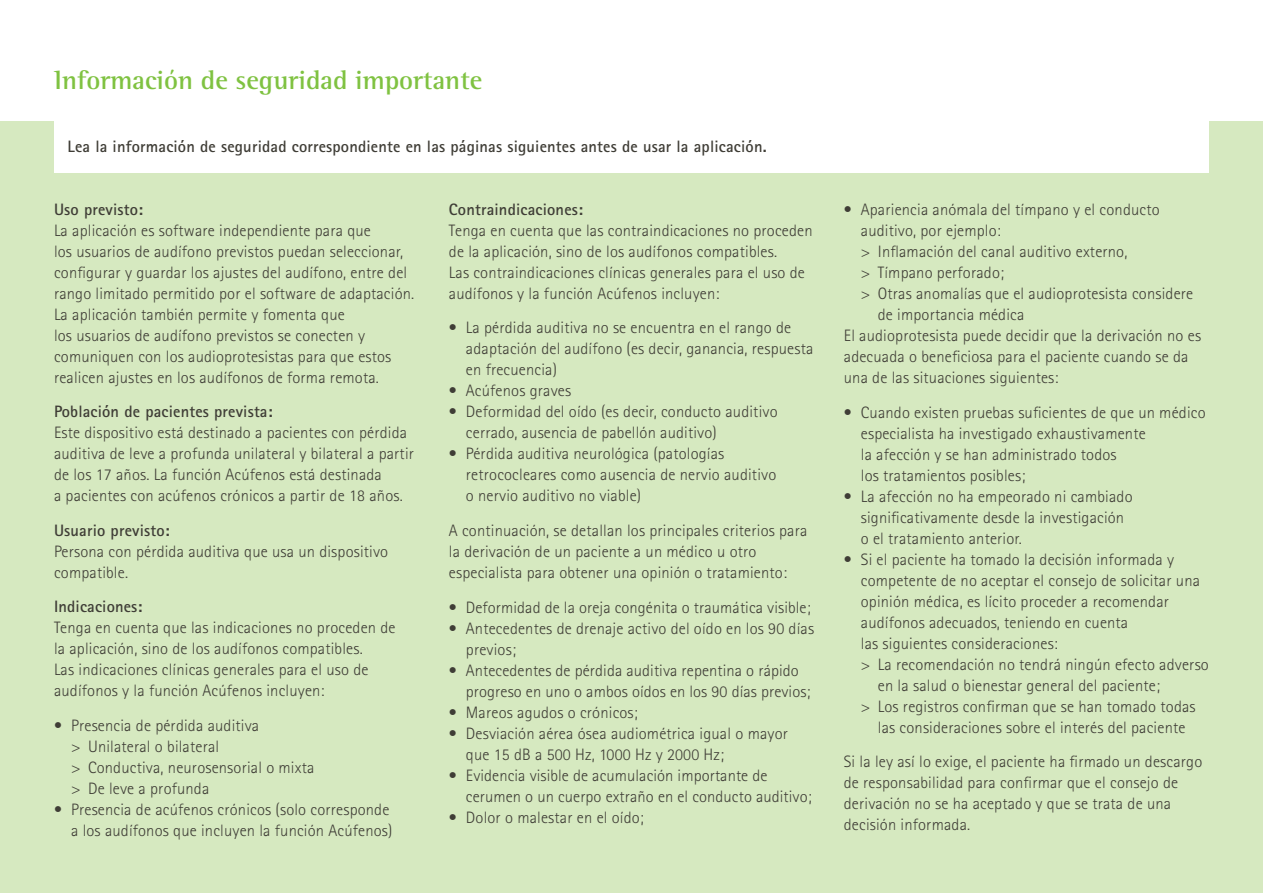
<style>
.page{position:relative;width:1263px;height:893px;background:#fff}
.page>*{position:absolute;margin:0;border:0;box-sizing:border-box;transform-origin:0 0}
.t1{font:700 27px "Rotis Semi Serif Pro";color:#7fc241}
.t2{font:300 16.5px/21px "Rotis Sans Serif Pro";letter-spacing:.01em;color:#3f3d36}
.t3{font:700 16.5px "Rotis Sans Serif Pro";letter-spacing:.01em;color:#3f3d36}
</style>
<div class="page">
<div style="left:0;top:122px;width:1263px;height:771px;background:#d6e9c0"></div>
<div style="left:54px;top:122px;width:1155px;height:51px;background:#fff"></div>
<h1 class="t1" style="left:54px;top:63px;width:430px">Información de seguridad importante</h1>
<p class="t3" style="left:68px;top:136px;width:701px">Lea la información de seguridad correspondiente en las páginas siguientes antes de usar la aplicación.</p>
<p class="t3" style="left:54px;top:199px;width:91px">Uso previsto:</p>
<p class="t2" style="left:54px;top:220px;width:362px">La aplicación es software independiente para que<br>los usuarios de audífono previstos puedan seleccionar, configurar y guardar los ajustes del audífono, entre del rango limitado permitido por el software de adaptación.<br>La aplicación también permite y fomenta que<br>los usuarios de audífono previstos se conecten y comuniquen con los audioprotesistas para que estos realicen ajustes en los audífonos de forma remota.</p>
<p class="t3" style="left:54px;top:401px;width:220px">Población de pacientes prevista:</p>
<p class="t2" style="left:54px;top:422px;width:361px">Este dispositivo está destinado a pacientes con pérdida auditiva de leve a profunda unilateral y bilateral a partir de los 17 años. La función Acúfenos está destinada<br>a pacientes con acúfenos crónicos a partir de 18 años.</p>
<p class="t3" style="left:54px;top:520px;width:117px">Usuario previsto:</p>
<p class="t2" style="left:54px;top:541px;width:336px">Persona con pérdida auditiva que usa un dispositivo compatible.</p>
<p class="t3" style="left:54px;top:596px;width:90px">Indicaciones:</p>
<p class="t2" style="left:54px;top:617px;width:343px">Tenga en cuenta que las indicaciones no proceden de la aplicación, sino de los audífonos compatibles.<br>Las indicaciones clínicas generales para el uso de audífonos y la función Acúfenos incluyen:</p>
<p class="t2" style="left:71px;top:715px;width:245px;text-indent:-17px">• Presencia de pérdida auditiva<br>&gt; Unilateral o bilateral<br>&gt; Conductiva, neurosensorial o mixta &gt; De leve a profunda</p>
<p class="t2" style="left:54px;top:799px;width:340px;text-align:right">• Presencia de acúfenos crónicos (solo corresponde a los audífonos que incluyen la función Acúfenos)</p>
<p class="t3" style="left:449px;top:199px;width:136px">Contraindicaciones:</p>
<p class="t2" style="left:449px;top:220px;width:365px">Tenga en cuenta que las contraindicaciones no proceden de la aplicación, sino de los audífonos compatibles.<br>Las contraindicaciones clínicas generales para el uso de audífonos y la función Acúfenos incluyen:</p>
<p class="t2" style="left:466px;top:318px;width:349px;text-indent:-17px">• La pérdida auditiva no se encuentra en el rango de adaptación del audífono (es decir, ganancia, respuesta en frecuencia)</p>
<p class="t2" style="left:449px;top:381px;width:124px">• Acúfenos graves</p>
<p class="t2" style="left:466px;top:402px;width:313px;text-indent:-17px">• Deformidad del oído (es decir, conducto auditivo cerrado, ausencia de pabellón auditivo)</p>
<p class="t2" style="left:466px;top:444px;width:312px;text-indent:-17px">• Pérdida auditiva neurológica (patologías retrococleares como ausencia de nervio auditivo o nervio auditivo no viable)</p>
<p class="t2" style="left:449px;top:520px;width:360px">A continuación, se detallan los principales criterios para la derivación de un paciente a un médico u otro especialista para obtener una opinión o tratamiento:</p>
<p class="t2" style="left:449px;top:597px;width:363px">• Deformidad de la oreja congénita o traumática visible;</p>
<p class="t2" style="left:466px;top:618px;width:350px;text-indent:-17px">• Antecedentes de drenaje activo del oído en los 90 días previos;</p>
<p class="t2" style="left:466px;top:660px;width:346px;text-indent:-17px">• Antecedentes de pérdida auditiva repentina o rápido progreso en uno o ambos oídos en los 90 días previos;</p>
<p class="t2" style="left:449px;top:702px;width:190px">• Mareos agudos o crónicos;</p>
<p class="t2" style="left:466px;top:723px;width:324px;text-indent:-17px">• Desviación aérea ósea audiométrica igual o mayor que 15 dB a 500 Hz, 1000 Hz y 2000 Hz;</p>
<p class="t2" style="left:466px;top:765px;width:347px;text-indent:-17px">• Evidencia visible de acumulación importante de cerumen o un cuerpo extraño en el conducto auditivo;</p>
<p class="t2" style="left:449px;top:807px;width:196px">• Dolor o malestar en el oído;</p>
<p class="t2" style="left:844px;top:199px;width:317px">• Apariencia anómala del tímpano y el conducto</p>
<p class="t2" style="left:861px;top:220px;width:142px">auditivo, por ejemplo:</p>
<p class="t2" style="left:861px;top:241px;width:268px">&gt; Inflamación del canal auditivo externo,</p>
<p class="t2" style="left:861px;top:262px;width:145px">&gt; Tímpano perforado;</p>
<p class="t2" style="left:861px;top:283px;width:334px">&gt; Otras anomalías que el audioprotesista considere</p>
<p class="t2" style="left:878px;top:304px;width:148px">de importancia médica</p>
<p class="t2" style="left:844px;top:325px;width:359px">El audioprotesista puede decidir que la derivación no es</p>
<p class="t2" style="left:844px;top:346px;width:346px">adecuada o beneficiosa para el paciente cuando se da</p>
<p class="t2" style="left:844px;top:367px;width:216px">una de las situaciones siguientes:</p>
<p class="t2" style="left:861px;top:402px;width:346px;text-indent:-17px">• Cuando existen pruebas suficientes de que un médico especialista ha investigado exhaustivamente<br>la afección y se han administrado todos<br>los tratamientos posibles;</p>
<p class="t2" style="left:861px;top:486px;width:273px;text-indent:-17px">• La afección no ha empeorado ni cambiado significativamente desde la investigación o el tratamiento anterior.</p>
<p class="t2" style="left:844px;top:549px;width:332px">• Si el paciente ha tomado la decisión informada y</p>
<p class="t2" style="left:861px;top:570px;width:341px">competente de no aceptar el consejo de solicitar una</p>
<p class="t2" style="left:861px;top:591px;width:310px">opinión médica, es lícito proceder a recomendar</p>
<p class="t2" style="left:861px;top:612px;width:269px">audífonos adecuados, teniendo en cuenta</p>
<p class="t2" style="left:861px;top:633px;width:199px">las siguientes consideraciones:</p>
<p class="t2" style="left:861px;top:654px;width:349px">&gt; La recomendación no tendrá ningún efecto adverso</p>
<p class="t2" style="left:878px;top:675px;width:284px">en la salud o bienestar general del paciente;</p>
<p class="t2" style="left:861px;top:696px;width:336px">&gt; Los registros confirman que se han tomado todas</p>
<p class="t2" style="left:878px;top:717px;width:309px">las consideraciones sobre el interés del paciente</p>
<p class="t2" style="left:844px;top:751px;width:360px">Si la ley así lo exige, el paciente ha firmado un descargo de responsabilidad para confirmar que el consejo de derivación no se ha aceptado y que se trata de una decisión informada.</p>
</div>
